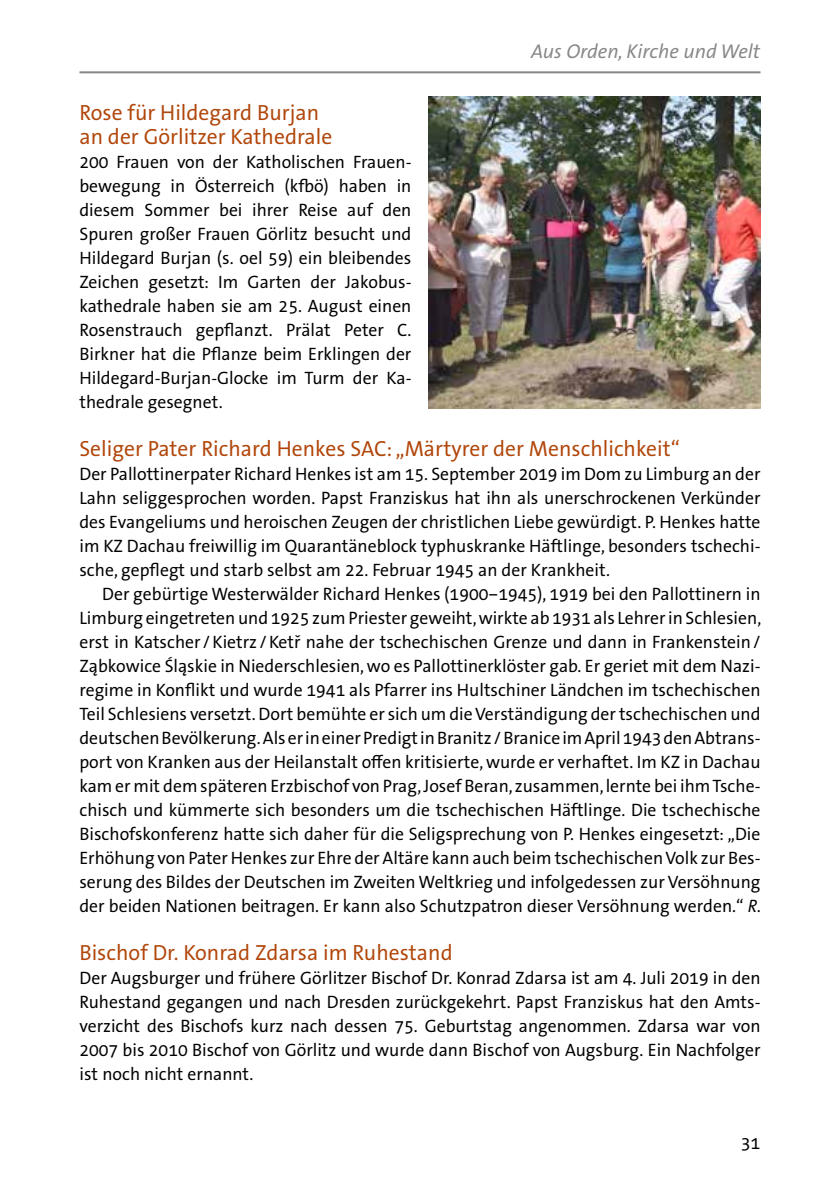
<style>
.page{position:relative;width:840px;height:1191px;background:#fff}
.page>*{position:absolute;margin:0;border:0;box-sizing:border-box;transform-origin:0 0}
.t1{font:22px/24px "The Sans Office LF";color:#b1460a}
.t2{font:italic 20px "The Sans Office";color:#878787}
.t3{font:18px/24px "The Sans Office";color:#000;text-align:justify}
.s1{font-style:italic}
</style>
<div class="page">
<hr style="left:79px;top:71px;width:681px;height:2px;background:#878787">
<img style="left:428px;top:96px;width:332px;height:312px">
<p class="t2" style="left:530px;top:39px;width:230px">Aus Orden, Kirche und Welt</p>
<p class="t1" style="left:79px;top:100px;width:254px">Rose für Hildegard Burjan an der Görlitzer Kathedrale</p>
<p class="t3" style="left:79px;top:149px;width:333px">200 Frauen von der Katholischen Frauen&shy;bewegung in Österreich (kfbö) haben in diesem Sommer bei ihrer Reise auf den Spuren großer Frauen Görlitz besucht und Hildegard Burjan (s. oel 59) ein bleibendes Zeichen gesetzt: Im Garten der Jakobus&shy;kathedrale haben sie am 25. August einen Rosenstrauch gepflanzt. Prälat Peter C.<br>Birkner hat die Pflanze beim Erklingen der Hildegard-Burjan-Glocke im Turm der Ka&shy;thedrale gesegnet.</p>
<p class="t1" style="left:79px;top:436px;width:601px">Seliger Pater Richard Henkes SAC: „Märtyrer der Menschlichkeit“</p>
<p class="t3" style="left:79px;top:461px;width:682px">Der Pallottinerpater Richard Henkes ist am 15. September 2019 im Dom zu Limburg an der Lahn seliggesprochen worden. Papst Franziskus hat ihn als unerschrockenen Verkünder des Evangeliums und heroischen Zeugen der christlichen Liebe gewürdigt. P. Henkes hatte im KZ Dachau freiwillig im Quarantäneblock typhuskranke Häftlinge, besonders tschechi&shy;sche, gepflegt und starb selbst am 22. Februar 1945 an der Krankheit.</p>
<p class="t3" style="left:79px;top:581px;width:683px;text-indent:23px">Der gebürtige Westerwälder Richard Henkes (1900–1945), 1919 bei den Pallottinern in Limburg eingetreten und 1925 zum Priester geweiht, wirkte ab 1931 als Lehrer in Schlesien, erst in Katscher /Kietrz /Ketř nahe der tschechischen Grenze und dann in Frankenstein/ Ząbkowice Śląskie in Niederschlesien, wo es Pallottinerklöster gab. Er geriet mit dem Nazi&shy;regime in Konflikt und wurde 1941 als Pfarrer ins Hultschiner Ländchen im tschechischen Teil Schlesiens versetzt. Dort bemühte er sich um die Verständigung der tschechischen und deutschen Bevölkerung. Als er in einer Predigt in Branitz /Branice im April 1943 den Abtrans&shy;port von Kranken aus der Heilanstalt offen kritisierte, wurde er verhaftet. Im KZ in Dachau kam er mit dem späteren Erzbischof von Prag, Josef Beran, zusammen, lernte bei ihm Tsche&shy;chisch und kümmerte sich besonders um die tschechischen Häftlinge. Die tschechische Bischofskonferenz hatte sich daher für die Seligsprechung von P. Henkes eingesetzt: „Die Erhöhung von Pater Henkes zur Ehre der Altäre kann auch beim tschechischen Volk zur Bes&shy;serung des Bildes der Deutschen im Zweiten Weltkrieg und infolgedessen zur Versöhnung der beiden Nationen beitragen. Er kann also Schutzpatron dieser Versöhnung werden.“ <span class="s1">R.</span></p>
<p class="t1" style="left:79px;top:940px;width:374px">Bischof Dr. Konrad Zdarsa im Ruhestand</p>
<p class="t3" style="left:79px;top:965px;width:682px">Der Augsburger und frühere Görlitzer Bischof Dr. Konrad Zdarsa ist am 4. Juli 2019 in den Ruhestand gegangen und nach Dresden zurückgekehrt. Papst Franziskus hat den Amts&shy;verzicht des Bischofs kurz nach dessen 75. Geburtstag angenommen. Zdarsa war von 2007 bis 2010 Bischof von Görlitz und wurde dann Bischof von Augsburg. Ein Nachfolger ist noch nicht ernannt.</p>
<p class="t3" style="left:740px;top:1130px;width:21px">31</p>
</div>
